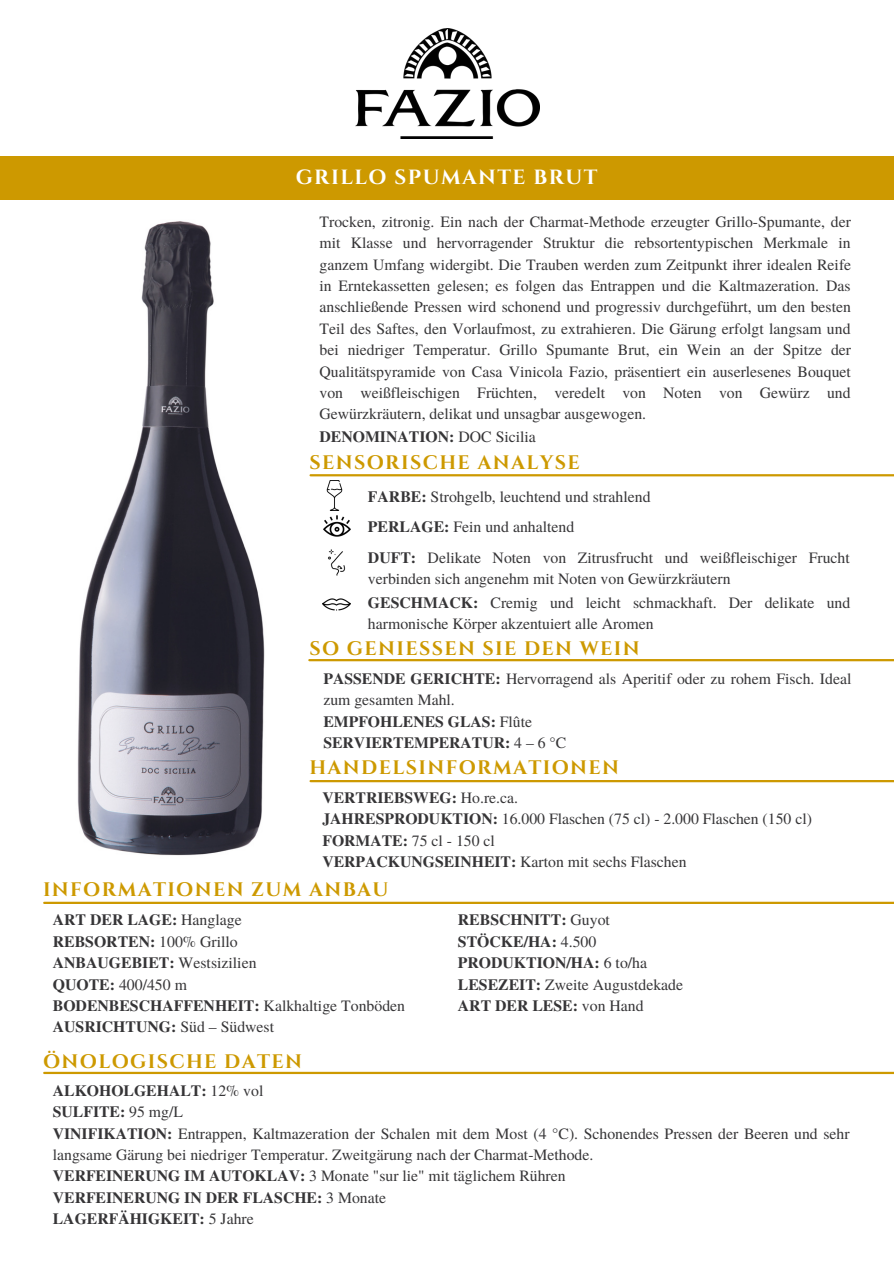
<style>
.page{position:relative;width:894px;height:1264px;background:#fff}
.page>*{position:absolute;margin:0;border:0;box-sizing:border-box;transform-origin:0 0}
.t1{font:700 20.55px "Cinzel";letter-spacing:.07em;color:#fff}
.t2{font:700 19.5px "Cinzel";letter-spacing:.07em;color:#cd9900}
.t3{font:15.75px/21.5px "Te X Gyre Termes";color:#363537}
.t4{font:700 15.75px "Te X Gyre Termes";color:#363537}
.s1{font-weight:400}
.s2{font-weight:700}
</style>
<div class="page">
<img style="left:355px;top:28px;width:184px;height:111px">
<img style="left:326px;top:480px;width:17px;height:31px">
<img style="left:328px;top:549px;width:18px;height:27px">
<img style="left:322px;top:598px;width:28px;height:13px">
<img style="left:323px;top:515px;width:27px;height:22px">
<img style="left:77px;top:221px;width:188px;height:635px">
<div style="left:0;top:156px;width:893px;height:43px;background:#cd9900"></div>
<hr style="left:310px;top:474px;width:583px;height:2px;background:#cd9900">
<hr style="left:309px;top:659px;width:584px;height:2px;background:#cd9900">
<hr style="left:310px;top:780px;width:583px;height:2px;background:#cd9900">
<hr style="left:44px;top:901px;width:849px;height:3px;background:#cd9900">
<hr style="left:44px;top:1071px;width:849px;height:3px;background:#cd9900">
<p class="t1" style="left:295px;top:164px;width:303px">GRILLO SPUMANTE BRUT</p>
<p class="t3" style="left:319px;top:210px;width:533px;text-align:justify">Trocken, zitronig. Ein nach der Charmat-Methode erzeugter Grillo-Spumante, der mit Klasse und hervorragender Struktur die rebsortentypischen Merkmale in ganzem Umfang widergibt. Die Trauben werden zum Zeitpunkt ihrer idealen Reife in Erntekassetten gelesen; es folgen das Entrappen und die Kaltmazeration. Das anschließende Pressen wird schonend und progressiv durchgeführt, um den besten Teil des Saftes, den Vorlaufmost, zu extrahieren. Die Gärung erfolgt langsam und bei niedriger Temperatur. Grillo Spumante Brut, ein Wein an der Spitze der Qualitätspyramide von Casa Vinicola Fazio, präsentiert ein auserlesenes Bouquet von weißfleischigen Früchten, veredelt von Noten von Gewürz und Gewürzkräutern, delikat und unsagbar ausgewogen.</p>
<p class="t4" style="left:319px;top:424px;width:218px">DENOMINATION: <span class="s1">DOC Sicilia</span></p>
<p class="t2" style="left:309px;top:450px;width:272px">SENSORISCHE ANALYSE</p>
<p class="t3" style="left:368px;top:485px;width:284px"><span class="s2">FARBE:</span> Strohgelb, leuchtend und strahlend</p>
<p class="t3" style="left:368px;top:515px;width:208px"><span class="s2">PERLAGE:</span> Fein und anhaltend</p>
<p class="t3" style="left:368px;top:546px;width:483px"><span class="s2">DUFT:</span> Delikate Noten von Zitrusfrucht und weißfleischiger Frucht verbinden sich angenehm mit Noten von Gewürzkräutern</p>
<p class="t3" style="left:368px;top:591px;width:484px"><span class="s2">GESCHMACK:</span> Cremig und leicht schmackhaft. Der delikate und harmonische Körper akzentuiert alle Aromen</p>
<p class="t2" style="left:309px;top:636px;width:331px">SO GENIESSEN SIE DEN WEIN</p>
<p class="t3" style="left:323px;top:667px;width:529px"><span class="s2">PASSENDE GERICHTE:</span> Hervorragend als Aperitif oder zu rohem Fisch. Ideal zum gesamten Mahl.</p>
<p class="t4" style="left:323px;top:709px;width:210px">EMPFOHLENES GLAS: <span class="s1">Flûte</span></p>
<p class="t4" style="left:323px;top:730px;width:244px">SERVIERTEMPERATUR: <span class="s1">4 – 6 °C</span></p>
<p class="t2" style="left:309px;top:755px;width:311px">HANDELSINFORMATIONEN</p>
<p class="t4" style="left:322px;top:785px;width:197px">VERTRIEBSWEG: <span class="s1">Ho.re.ca.</span></p>
<p class="t3" style="left:322px;top:807px;width:491px"><span class="s2">JAHRESPRODUKTION:</span> 16.000 Flaschen (75 cl) - 2.000 Flaschen (150 cl)</p>
<p class="t3" style="left:322px;top:829px;width:174px"><span class="s2">FORMATE:</span> 75 cl - 150 cl</p>
<p class="t3" style="left:322px;top:850px;width:365px"><span class="s2">VERPACKUNGSEINHEIT:</span> Karton mit sechs Flaschen</p>
<p class="t2" style="left:43px;top:876px;width:347px">INFORMATIONEN ZUM ANBAU</p>
<p class="t4" style="left:53px;top:907px;width:190px">ART DER LAGE: <span class="s1">Hanglage</span></p>
<p class="t4" style="left:53px;top:929px;width:186px">REBSORTEN: <span class="s1">100% Grillo</span></p>
<p class="t4" style="left:53px;top:950px;width:205px">ANBAUGEBIET: <span class="s1">Westsizilien</span></p>
<p class="t3" style="left:53px;top:972px;width:135px"><span class="s2">QUOTE:</span> 400/450 m</p>
<p class="t4" style="left:53px;top:993px;width:354px">BODENBESCHAFFENHEIT: <span class="s1">Kalkhaltige Tonböden</span></p>
<p class="t4" style="left:53px;top:1014px;width:223px">AUSRICHTUNG: <span class="s1">Süd – Südwest</span></p>
<p class="t2" style="left:43px;top:1049px;width:260px">ÖNOLOGISCHE DATEN</p>
<p class="t4" style="left:458px;top:907px;width:153px">REBSCHNITT: <span class="s1">Guyot</span></p>
<p class="t4" style="left:458px;top:929px;width:140px">STÖCKE/HA: <span class="s1">4.500</span></p>
<p class="t4" style="left:458px;top:950px;width:191px">PRODUKTION/HA: <span class="s1">6 to/ha</span></p>
<p class="t3" style="left:458px;top:972px;width:227px"><span class="s2">LESEZEIT:</span> Zweite Augustdekade</p>
<p class="t4" style="left:458px;top:993px;width:187px">ART DER LESE: <span class="s1">von Hand</span></p>
<p class="t4" style="left:53px;top:1078px;width:212px">ALKOHOLGEHALT: <span class="s1">12% vol</span></p>
<p class="t4" style="left:53px;top:1099px;width:132px">SULFITE: <span class="s1">95 mg/L</span></p>
<p class="t3" style="left:53px;top:1121px;width:798px"><span class="s2">VINIFIKATION:</span> Entrappen, Kaltmazeration der Schalen mit dem Most (4 °C). Schonendes Pressen der Beeren und sehr langsame Gärung bei niedriger Temperatur. Zweitgärung nach der Charmat-Methode.</p>
<p class="t3" style="left:53px;top:1164px;width:514px"><span class="s2">VERFEINERUNG IM AUTOKLAV:</span> 3 Monate "sur lie" mit täglichem Rühren</p>
<p class="t4" style="left:53px;top:1185px;width:334px">VERFEINERUNG IN DER FLASCHE: <span class="s1">3 Monate</span></p>
<p class="t4" style="left:53px;top:1206px;width:202px">LAGERFÄHIGKEIT: <span class="s1">5 Jahre</span></p>
</div>
